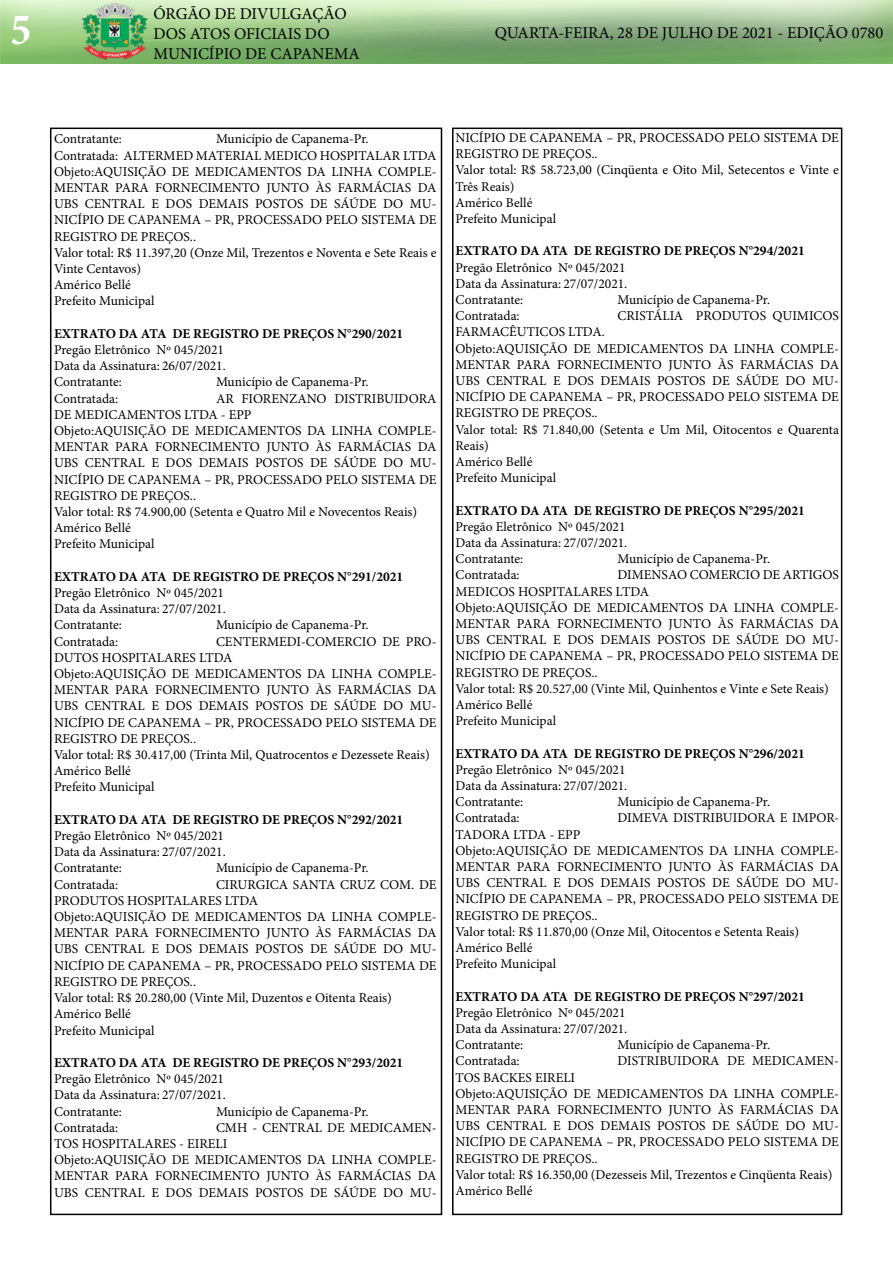
<style>
.page{position:relative;width:893px;height:1263px;background:#fff}
.page>*{position:absolute;margin:0;border:0;box-sizing:border-box;transform-origin:0 0}
.t1{font:700 condensed 45px "Minion Pro";color:#fff}
.t2{font:16.5px/19.8px "Minion Pro";color:#000}
.t3{font:13.5px/16.2px "Minion Pro";color:#000}
.t4{font:700 13.5px "Minion Pro";color:#000}
</style>
<div class="page">
<div style="left:50px;top:128px;width:392px;height:1087px;border:2px solid #000"></div>
<img style="left:0;top:0;width:893px;height:64px">
<div style="left:452px;top:128px;width:390px;height:1087px;border:2px solid #000"></div>
<h1 class="t1" style="left:11px;top:-1px;width:22px">5</h1>
<p class="t2" style="left:153px;top:4px;width:208px">ÓRGÃO DE DIVULGAÇÃO<br>DOS ATOS OFICIAIS DO<br>MUNICÍPIO DE CAPANEMA</p>
<p class="t2" style="left:495px;top:23px;width:390px">QUARTA-FEIRA, 28 DE JULHO DE 2021 - EDIÇÃO 0780</p>
<p class="t3" style="left:54px;top:131px;width:384px;text-indent:162px">Município de Capanema-Pr.<br>Contratada: ALTERMED MATERIAL MEDICO HOSPITALAR LTDA Objeto:AQUISIÇÃO DE MEDICAMENTOS DA LINHA COMPLE-MENTAR PARA FORNECIMENTO JUNTO ÀS FARMÁCIAS DA UBS CENTRAL E DOS DEMAIS POSTOS DE SÁÚDE DO MU-NICÍPIO DE CAPANEMA – PR, PROCESSADO PELO SISTEMA DE REGISTRO DE PREÇOS..<br>Valor total: R$ 11.397,20 (Onze Mil, Trezentos e Noventa e Sete Reais e Vinte Centavos)<br>Américo Bellé<br>Prefeito Municipal</p>
<p class="t4" style="left:54px;top:324px;width:351px">EXTRATO DA ATA DE REGISTRO DE PREÇOS N°290/2021</p>
<p class="t3" style="left:54px;top:342px;width:173px">Pregão Eletrônico Nº 045/2021<br>Data da Assinatura: 26/07/2021.<br>Contratante:</p>
<p class="t3" style="left:54px;top:131px;width:69px">Contratante:</p>
<p class="t3" style="left:216px;top:374px;width:154px">Município de Capanema-Pr.</p>
<p class="t3" style="left:54px;top:390px;width:66px">Contratada:</p>
<p class="t3" style="left:54px;top:390px;width:384px;text-indent:162px">AR FIORENZANO DISTRIBUIDORA DE MEDICAMENTOS LTDA - EPP<br>Objeto:AQUISIÇÃO DE MEDICAMENTOS DA LINHA COMPLE-MENTAR PARA FORNECIMENTO JUNTO ÀS FARMÁCIAS DA UBS CENTRAL E DOS DEMAIS POSTOS DE SÁÚDE DO MU-NICÍPIO DE CAPANEMA – PR, PROCESSADO PELO SISTEMA DE REGISTRO DE PREÇOS..<br>Valor total: R$ 74.900,00 (Setenta e Quatro Mil e Novecentos Reais)<br>Américo Bellé<br>Prefeito Municipal</p>
<p class="t4" style="left:54px;top:567px;width:351px">EXTRATO DA ATA DE REGISTRO DE PREÇOS N°291/2021</p>
<p class="t3" style="left:54px;top:585px;width:173px">Pregão Eletrônico Nº 045/2021<br>Data da Assinatura: 27/07/2021.<br>Contratante:</p>
<p class="t3" style="left:216px;top:617px;width:154px">Município de Capanema-Pr.</p>
<p class="t3" style="left:54px;top:633px;width:66px">Contratada:</p>
<p class="t3" style="left:54px;top:633px;width:384px;text-indent:162px">CENTERMEDI-COMERCIO DE PRO-DUTOS HOSPITALARES LTDA<br>Objeto:AQUISIÇÃO DE MEDICAMENTOS DA LINHA COMPLE-MENTAR PARA FORNECIMENTO JUNTO ÀS FARMÁCIAS DA UBS CENTRAL E DOS DEMAIS POSTOS DE SÁÚDE DO MU-NICÍPIO DE CAPANEMA – PR, PROCESSADO PELO SISTEMA DE REGISTRO DE PREÇOS..<br>Valor total: R$ 30.417,00 (Trinta Mil, Quatrocentos e Dezessete Reais)<br>Américo Bellé<br>Prefeito Municipal</p>
<p class="t4" style="left:54px;top:810px;width:351px">EXTRATO DA ATA DE REGISTRO DE PREÇOS N°292/2021</p>
<p class="t3" style="left:54px;top:828px;width:173px">Pregão Eletrônico Nº 045/2021<br>Data da Assinatura: 27/07/2021.<br>Contratante:</p>
<p class="t3" style="left:216px;top:860px;width:154px">Município de Capanema-Pr.</p>
<p class="t3" style="left:54px;top:876px;width:66px">Contratada:</p>
<p class="t3" style="left:54px;top:876px;width:384px;text-indent:162px">CIRURGICA SANTA CRUZ COM. DE PRODUTOS HOSPITALARES LTDA<br>Objeto:AQUISIÇÃO DE MEDICAMENTOS DA LINHA COMPLE-MENTAR PARA FORNECIMENTO JUNTO ÀS FARMÁCIAS DA UBS CENTRAL E DOS DEMAIS POSTOS DE SÁÚDE DO MU-NICÍPIO DE CAPANEMA – PR, PROCESSADO PELO SISTEMA DE REGISTRO DE PREÇOS..<br>Valor total: R$ 20.280,00 (Vinte Mil, Duzentos e Oitenta Reais)<br>Américo Bellé<br>Prefeito Municipal</p>
<p class="t4" style="left:54px;top:1053px;width:351px">EXTRATO DA ATA DE REGISTRO DE PREÇOS N°293/2021</p>
<p class="t3" style="left:54px;top:1071px;width:173px">Pregão Eletrônico Nº 045/2021<br>Data da Assinatura: 27/07/2021.<br>Contratante:</p>
<p class="t3" style="left:216px;top:1103px;width:154px">Município de Capanema-Pr.</p>
<p class="t3" style="left:54px;top:1119px;width:66px">Contratada:</p>
<p class="t3" style="left:54px;top:1119px;width:384px;text-indent:162px">CMH - CENTRAL DE MEDICAMEN-TOS HOSPITALARES - EIRELI<br>Objeto:AQUISIÇÃO DE MEDICAMENTOS DA LINHA COMPLE-MENTAR PARA FORNECIMENTO JUNTO ÀS FARMÁCIAS DA UBS CENTRAL E DOS DEMAIS POSTOS DE SÁÚDE DO MU-</p>
<p class="t3" style="left:455px;top:130px;width:385px">NICÍPIO DE CAPANEMA – PR, PROCESSADO PELO SISTEMA DE<br>REGISTRO DE PREÇOS..<br>Valor total: R$ 58.723,00 (Cinqüenta e Oito Mil, Setecentos e Vinte e<br>Três Reais)<br>Américo Bellé<br>Prefeito Municipal</p>
<p class="t4" style="left:455px;top:241px;width:351px">EXTRATO DA ATA DE REGISTRO DE PREÇOS N°294/2021</p>
<p class="t3" style="left:455px;top:259px;width:173px">Pregão Eletrônico Nº 045/2021<br>Data da Assinatura: 27/07/2021.<br>Contratante:</p>
<p class="t3" style="left:617px;top:292px;width:154px">Município de Capanema-Pr.</p>
<p class="t3" style="left:455px;top:308px;width:66px">Contratada:</p>
<p class="t3" style="left:617px;top:308px;width:223px">CRISTÁLIA PRODUTOS QUIMICOS</p>
<p class="t3" style="left:455px;top:324px;width:385px">FARMACÊUTICOS LTDA.<br>Objeto:AQUISIÇÃO DE MEDICAMENTOS DA LINHA COMPLE-MENTAR PARA FORNECIMENTO JUNTO ÀS FARMÁCIAS DA UBS CENTRAL E DOS DEMAIS POSTOS DE SÁÚDE DO MU-NICÍPIO DE CAPANEMA – PR, PROCESSADO PELO SISTEMA DE REGISTRO DE PREÇOS..<br>Valor total: R$ 71.840,00 (Setenta e Um Mil, Oitocentos e Quarenta Reais)<br>Américo Bellé<br>Prefeito Municipal</p>
<p class="t4" style="left:455px;top:501px;width:351px">EXTRATO DA ATA DE REGISTRO DE PREÇOS N°295/2021</p>
<p class="t3" style="left:455px;top:518px;width:173px">Pregão Eletrônico Nº 045/2021<br>Data da Assinatura: 27/07/2021.<br>Contratante:</p>
<p class="t3" style="left:617px;top:551px;width:154px">Município de Capanema-Pr.</p>
<p class="t3" style="left:455px;top:567px;width:66px">Contratada:</p>
<p class="t3" style="left:455px;top:567px;width:385px;text-indent:162px">DIMENSAO COMERCIO DE ARTIGOS MEDICOS HOSPITALARES LTDA<br>Objeto:AQUISIÇÃO DE MEDICAMENTOS DA LINHA COMPLE-MENTAR PARA FORNECIMENTO JUNTO ÀS FARMÁCIAS DA UBS CENTRAL E DOS DEMAIS POSTOS DE SÁÚDE DO MU-NICÍPIO DE CAPANEMA – PR, PROCESSADO PELO SISTEMA DE REGISTRO DE PREÇOS..<br>Valor total: R$ 20.527,00 (Vinte Mil, Quinhentos e Vinte e Sete Reais)<br>Américo Bellé<br>Prefeito Municipal</p>
<p class="t4" style="left:455px;top:744px;width:351px">EXTRATO DA ATA DE REGISTRO DE PREÇOS N°296/2021</p>
<p class="t3" style="left:455px;top:761px;width:173px">Pregão Eletrônico Nº 045/2021<br>Data da Assinatura: 27/07/2021.<br>Contratante:</p>
<p class="t3" style="left:617px;top:794px;width:154px">Município de Capanema-Pr.</p>
<p class="t3" style="left:455px;top:810px;width:66px">Contratada:</p>
<p class="t3" style="left:617px;top:810px;width:223px">DIMEVA DISTRIBUIDORA E IMPOR-</p>
<p class="t3" style="left:455px;top:826px;width:385px">TADORA LTDA - EPP<br>Objeto:AQUISIÇÃO DE MEDICAMENTOS DA LINHA COMPLE-MENTAR PARA FORNECIMENTO JUNTO ÀS FARMÁCIAS DA UBS CENTRAL E DOS DEMAIS POSTOS DE SÁÚDE DO MU-NICÍPIO DE CAPANEMA – PR, PROCESSADO PELO SISTEMA DE REGISTRO DE PREÇOS..<br>Valor total: R$ 11.870,00 (Onze Mil, Oitocentos e Setenta Reais)<br>Américo Bellé<br>Prefeito Municipal</p>
<p class="t4" style="left:455px;top:987px;width:351px">EXTRATO DA ATA DE REGISTRO DE PREÇOS N°297/2021</p>
<p class="t3" style="left:455px;top:1004px;width:173px">Pregão Eletrônico Nº 045/2021<br>Data da Assinatura: 27/07/2021.<br>Contratante:</p>
<p class="t3" style="left:617px;top:1037px;width:154px">Município de Capanema-Pr.</p>
<p class="t3" style="left:455px;top:1053px;width:66px">Contratada:</p>
<p class="t3" style="left:617px;top:1053px;width:223px">DISTRIBUIDORA DE MEDICAMEN-</p>
<p class="t3" style="left:455px;top:1069px;width:385px">TOS BACKES EIRELI<br>Objeto:AQUISIÇÃO DE MEDICAMENTOS DA LINHA COMPLE-MENTAR PARA FORNECIMENTO JUNTO ÀS FARMÁCIAS DA UBS CENTRAL E DOS DEMAIS POSTOS DE SÁÚDE DO MU-NICÍPIO DE CAPANEMA – PR, PROCESSADO PELO SISTEMA DE REGISTRO DE PREÇOS..<br>Valor total: R$ 16.350,00 (Dezesseis Mil, Trezentos e Cinqüenta Reais)<br>Américo Bellé</p>
</div>
